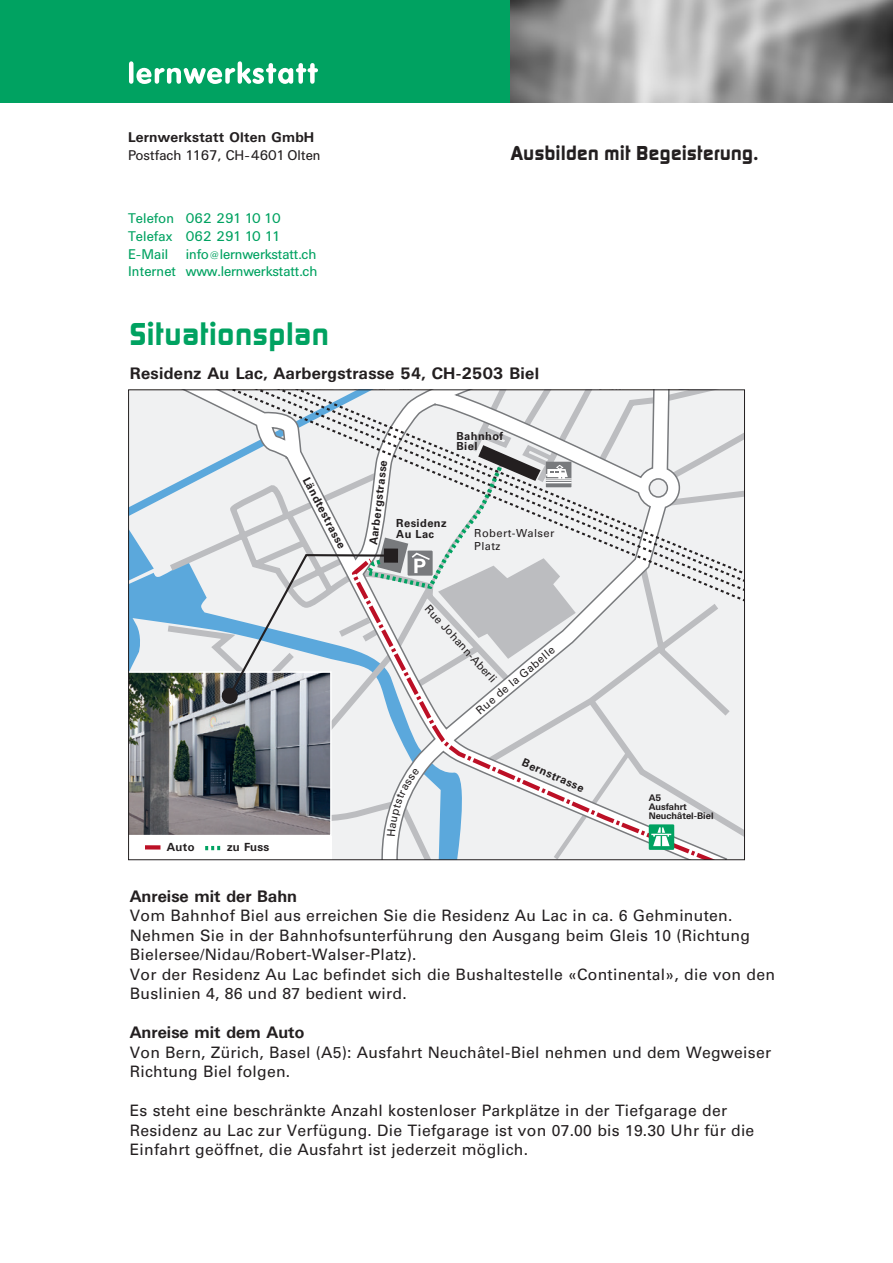
<style>
.page{position:relative;width:893px;height:1263px;background:#fff}
.page>*{position:absolute;margin:0;border:0;box-sizing:border-box;transform-origin:0 0}
.t1{font:700 33px "Digital Sans EF";letter-spacing:.03em;color:#00a261}
.t2{font:700 21px "Digital Sans EF";letter-spacing:.025em;color:#231f20}
.t3{font:15.75px/19.5px "Univers";letter-spacing:.015em;color:#231f20}
.t4{font:500 15.75px "UN11";letter-spacing:.03em;color:#231f20}
.t5{font:13.35px/17.9px "UN11";color:#00a261;text-align:justify}
.t6{font:13.35px "UN11";letter-spacing:.01em;color:#231f20}
.t7{font:500 13.35px "UN11";letter-spacing:.03em;color:#231f20}
.t8{font:700 11.1px/10.5px "Univers";letter-spacing:.04em;color:#231f20}
.t9{font:11.1px/13.2px "Univers";letter-spacing:.035em;color:#231f20}
.t10{font:500 11.1px "UN11";letter-spacing:.04em;color:#231f20}
.t11{font:500 9px/9px "UN11";letter-spacing:.01em;color:#231f20}
.s1{font-family:"Univers";font-size:10.35px}
</style>
<div class="page">
<div style="left:0;top:0;width:511px;height:102px;background:#00a261"></div>
<img style="left:510px;top:0;width:383px;height:102px">
<svg style="left:129px;top:61px;width:189px;height:23px"></svg>
<svg style="left:576px;top:391px;width:167px;height:164px"></svg>
<svg style="left:353px;top:555px;width:390px;height:303px"></svg>
<div style="left:649px;top:824px;width:25px;height:26px;background:#00a261"></div>
<svg style="left:651px;top:827px;width:20px;height:20px"></svg>
<svg style="left:145px;top:845px;width:15px;height:4px"></svg>
<svg style="left:205px;top:846px;width:16px;height:4px"></svg>
<svg style="left:129px;top:390px;width:447px;height:446px"></svg>
<p class="t7" style="left:128px;top:130px;width:187px">Lernwerkstatt Olten GmbH</p>
<p class="t6" style="left:128px;top:148px;width:194px">Postfach 1167, CH-4601 Olten</p>
<p class="t5" style="left:128px;top:209px;width:154px">Telefon 062 291 10 10<br>Telefax 062 291 10 11<br>E-Mail</p>
<p class="t5" style="left:128px;top:245px;width:191px;text-align:right">info<span class="s1">@</span>lernwerkstatt.ch<br>Internet www.lernwerkstatt.ch</p>
<h2 class="t2" style="left:511px;top:140px;width:249px">Ausbilden mit Begeisterung.</h2>
<h1 class="t1" style="left:130px;top:314px;width:200px">Situationsplan</h1>
<p class="t4" style="left:130px;top:364px;width:411px">Residenz Au Lac, Aarbergstrasse 54, CH-2503 Biel</p>
<p class="t10" style="left:167px;top:840px;width:29px">Auto</p>
<p class="t10" style="left:227px;top:840px;width:44px">zu Fuss</p>
<p class="t8" style="left:310px;top:475px;width:81px;rotate:62deg">Ländtestrasse</p>
<p class="t8" style="left:368px;top:544px;width:87px;rotate:-83deg">Aarbergstrasse</p>
<p class="t8" style="left:396px;top:518px;width:52px">Residenz<br>Au Lac</p>
<p class="t8" style="left:456px;top:430px;width:48px">Bahnhof<br>Biel</p>
<p class="t9" style="left:474px;top:526px;width:82px">Robert-Walser<br>Platz</p>
<p class="t9" style="left:432px;top:602px;width:102px;rotate:48deg">Rue Johann-Aberli</p>
<p class="t9" style="left:473px;top:707px;width:100px;rotate:-40deg">Rue de la Gabelle</p>
<p class="t8" style="left:525px;top:757px;width:68px;rotate:24deg">Bernstrasse</p>
<p class="t11" style="left:649px;top:793px;width:66px">A5<br>Ausfahrt<br>Neuchâtel-Biel</p>
<p class="t4" style="left:130px;top:887px;width:169px">Anreise mit der Bahn</p>
<p class="t3" style="left:130px;top:906px;width:647px">Vom Bahnhof Biel aus erreichen Sie die Residenz Au Lac in ca. 6 Gehminuten.<br>Nehmen Sie in der Bahnhofsunterführung den Ausgang beim Gleis 10 (Richtung Bielersee/Nidau/Robert-Walser-Platz).<br>Vor der Residenz Au Lac befindet sich die Bushaltestelle «Continental», die von den Buslinien 4, 86 und 87 bedient wird.</p>
<p class="t4" style="left:130px;top:1023px;width:176px">Anreise mit dem Auto</p>
<p class="t3" style="left:130px;top:1043px;width:643px">Von Bern, Zürich, Basel (A5): Ausfahrt Neuchâtel-Biel nehmen und dem Wegweiser<br>Richtung Biel folgen.</p>
<p class="t3" style="left:130px;top:1101px;width:626px">Es steht eine beschränkte Anzahl kostenloser Parkplätze in der Tiefgarage der<br>Residenz au Lac zur Verfügung. Die Tiefgarage ist von 07.00 bis 19.30 Uhr für die<br>Einfahrt geöffnet, die Ausfahrt ist jederzeit möglich.</p>
</div>
